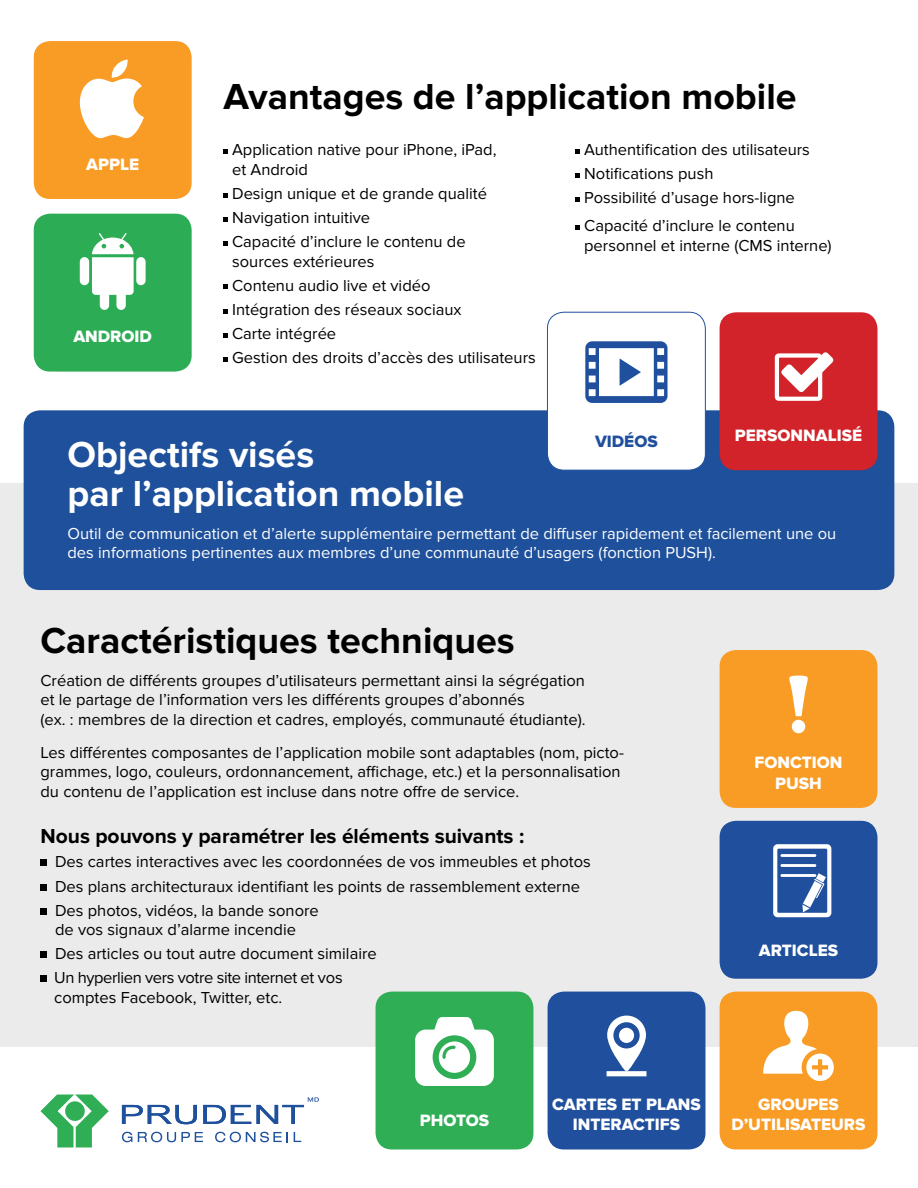
<style>
.page{position:relative;width:918px;height:1188px;background:#fff}
.page>*{position:absolute;margin:0;border:0;box-sizing:border-box;transform-origin:0 0}
.titres{font:700 37.5px "Proxima Nova";color:#000}
.titres-2{font:700 37.5px/39px "Proxima Nova";color:#fff}
.texte{font:700 21px "Proxima Nova";color:#000}
.t1{font:17.1px/20.4px "Proxima Nova Extrabld";color:#fff;text-align:center}
.t2{font:17.1px "Proxima Nova Extrabld";color:#20509d}
.texte-2{font:16.5px/19.5px "Proxima Nova";color:#000}
.texte-3{font:16.5px/19.5px "Proxima Nova";color:#fff}
.texte-4{font:16.5px/19.5px "Proxima Nova";letter-spacing:-.025em;color:#000}
</style>
<div class="page">
<div style="left:0;top:483px;width:918px;height:564px;background:#ebebec"></div>
<div style="left:24px;top:410px;width:870px;height:180px;background:#1e509c;border-radius:16px"></div>
<svg style="left:224px;top:149px;width:4px;height:5px"></svg>
<svg style="left:224px;top:193px;width:4px;height:4px"></svg>
<svg style="left:224px;top:217px;width:4px;height:4px"></svg>
<svg style="left:224px;top:241px;width:4px;height:5px"></svg>
<svg style="left:224px;top:285px;width:4px;height:4px"></svg>
<svg style="left:224px;top:309px;width:4px;height:4px"></svg>
<svg style="left:224px;top:333px;width:4px;height:4px"></svg>
<svg style="left:224px;top:357px;width:4px;height:4px"></svg>
<svg style="left:576px;top:149px;width:4px;height:5px"></svg>
<svg style="left:576px;top:174px;width:4px;height:4px"></svg>
<svg style="left:576px;top:198px;width:4px;height:4px"></svg>
<svg style="left:576px;top:225px;width:4px;height:5px"></svg>
<div style="left:40px;top:860px;width:7px;height:6px;background:#000"></div>
<div style="left:40px;top:884px;width:7px;height:6px;background:#000"></div>
<div style="left:40px;top:908px;width:7px;height:6px;background:#000"></div>
<div style="left:40px;top:952px;width:7px;height:6px;background:#000"></div>
<div style="left:40px;top:976px;width:7px;height:6px;background:#000"></div>
<div style="left:548px;top:992px;width:157px;height:157px;background:#20509d;border-radius:16px"></div>
<svg style="left:607px;top:1016px;width:39px;height:60px"></svg>
<div style="left:376px;top:992px;width:157px;height:157px;background:#30ae56;border-radius:16px"></div>
<svg style="left:415px;top:1017px;width:79px;height:69px"></svg>
<div style="left:720px;top:992px;width:158px;height:157px;background:#f99c25;border-radius:16px"></div>
<svg style="left:763px;top:1011px;width:71px;height:70px"></svg>
<div style="left:720px;top:821px;width:158px;height:158px;background:#20509d;border-radius:16px"></div>
<svg style="left:773px;top:844px;width:58px;height:73px"></svg>
<div style="left:720px;top:650px;width:158px;height:158px;background:#f99c25;border-radius:16px"></div>
<svg style="left:789px;top:676px;width:19px;height:41px"></svg>
<div style="left:792px;top:720px;width:13px;height:13px;background:#fff;border-radius:50%"></div>
<div style="left:34px;top:214px;width:158px;height:158px;background:#2cad55;border-radius:16px"></div>
<svg style="left:80px;top:233px;width:66px;height:77px"></svg>
<div style="left:34px;top:41px;width:158px;height:158px;background:#f99c25;border-radius:16px"></div>
<svg style="left:80px;top:60px;width:64px;height:78px"></svg>
<div style="left:547px;top:312px;width:158px;height:158px;background:#fff;border-radius:16px"></div>
<div style="left:547px;top:312px;width:158px;height:158px;border:1px solid #20509d;border-radius:16px"></div>
<svg style="left:585px;top:341px;width:83px;height:62px"></svg>
<div style="left:720px;top:312px;width:158px;height:158px;background:#d2232a;border-radius:16px"></div>
<svg style="left:781px;top:352px;width:52px;height:40px"></svg>
<div style="left:775px;top:353px;width:47px;height:48px;border:4px solid #fff;border-radius:2px"></div>
<svg style="left:40px;top:1095px;width:69px;height:53px"></svg>
<svg style="left:122px;top:1105px;width:75px;height:19px"></svg>
<svg style="left:203px;top:1105px;width:48px;height:19px"></svg>
<svg style="left:257px;top:1097px;width:62px;height:27px"></svg>
<svg style="left:122px;top:1132px;width:10px;height:10px"></svg>
<svg style="left:138px;top:1132px;width:65px;height:10px"></svg>
<svg style="left:215px;top:1132px;width:73px;height:10px"></svg>
<svg style="left:294px;top:1132px;width:7px;height:10px"></svg>
<p class="t1" style="left:86px;top:154px;width:54px">APPLE</p>
<p class="t1" style="left:73px;top:327px;width:80px">ANDROID</p>
<p class="titres" style="left:224px;top:75px;width:575px">Avantages de l’application mobile</p>
<p class="texte-2" style="left:232px;top:140px;width:266px">Application native pour iPhone, iPad, et Android</p>
<p class="texte-2" style="left:232px;top:184px;width:256px">Design unique et de grande qualité</p>
<p class="texte-2" style="left:232px;top:208px;width:140px">Navigation intuitive</p>
<p class="texte-2" style="left:232px;top:232px;width:235px">Capacité d’inclure le contenu de sources extérieures</p>
<p class="texte-2" style="left:232px;top:276px;width:200px">Contenu audio live et vidéo</p>
<p class="texte-2" style="left:232px;top:300px;width:231px">Intégration des réseaux sociaux</p>
<p class="texte-2" style="left:232px;top:324px;width:106px">Carte intégrée</p>
<p class="texte-2" style="left:232px;top:348px;width:305px">Gestion des droits d’accès des utilisateurs</p>
<p class="texte-2" style="left:584px;top:140px;width:227px">Authentification des utilisateurs</p>
<p class="texte-2" style="left:584px;top:164px;width:131px">Notifications push</p>
<p class="texte-2" style="left:584px;top:188px;width:212px">Possibilité d’usage hors-ligne</p>
<p class="texte-2" style="left:584px;top:216px;width:249px">Capacité d’inclure le contenu personnel et interne (CMS interne)</p>
<p class="t2" style="left:595px;top:431px;width:64px">VIDÉOS</p>
<p class="t1" style="left:735px;top:426px;width:129px">PERSONNALISÉ</p>
<p class="titres-2" style="left:68px;top:435px;width:398px">Objectifs visés<br>par l’application mobile</p>
<p class="texte-3" style="left:68px;top:524px;width:770px">Outil de communication et d’alerte supplémentaire permettant de diffuser rapidement et facilement une ou des informations pertinentes aux membres d’une communauté d’usagers (fonction PUSH).</p>
<p class="titres" style="left:40px;top:619px;width:476px">Caractéristiques techniques</p>
<p class="texte-2" style="left:40px;top:671px;width:547px">Création de différents groupes d’utilisateurs permettant ainsi la ségrégation et le partage de l’information vers les différents groupes d’abonnés<br>(ex. : membres de la direction et cadres, employés, communauté étudiante).</p>
<p class="texte-2" style="left:40px;top:743px;width:585px">Les différentes composantes de l’application mobile sont adaptables (nom, picto&shy;grammes, logo, couleurs, ordonnancement, affichage, etc.) et la personnalisation du contenu de l’application est incluse dans notre offre de service.</p>
<p class="texte" style="left:40px;top:824px;width:485px">Nous pouvons y paramétrer les éléments suivants :</p>
<p class="texte-2" style="left:55px;top:852px;width:537px">Des cartes interactives avec les coordonnées de vos immeubles et photos</p>
<p class="texte-2" style="left:55px;top:877px;width:527px">Des plans architecturaux identifiant les points de rassemblement externe</p>
<p class="texte-2" style="left:55px;top:901px;width:265px">Des photos, vidéos, la bande sonore de vos signaux d’alarme incendie</p>
<p class="texte-2" style="left:55px;top:944px;width:323px">Des articles ou tout autre document similaire</p>
<p class="texte-4" style="left:54px;top:968px;width:290px">Un hyperlien vers votre site internet et vos comptes Facebook, Twitter, etc.</p>
<p class="t1" style="left:754px;top:753px;width:90px">FONCTION<br>PUSH</p>
<p class="t1" style="left:759px;top:940px;width:81px">ARTICLES</p>
<p class="t1" style="left:552px;top:1094px;width:150px">CARTES ET PLANS</p>
<p class="t1" style="left:420px;top:1111px;width:71px">PHOTOS</p>
<p class="t1" style="left:573px;top:1115px;width:109px">INTERACTIFS</p>
<p class="t1" style="left:731px;top:1094px;width:136px">GROUPES<br>D’UTILISATEURS</p>
</div>
